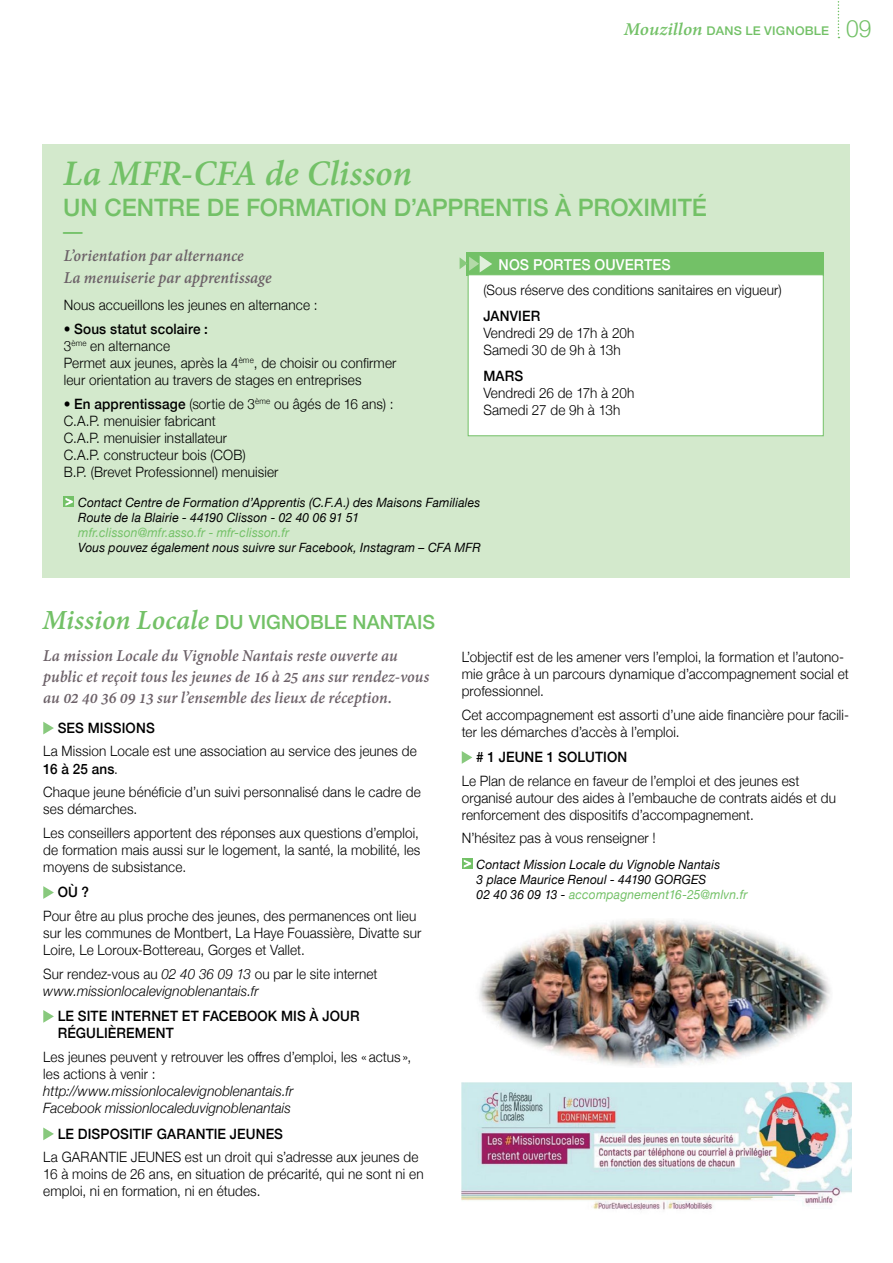
<style>
.page{position:relative;width:893px;height:1263px;background:#fff}
.page>*{position:absolute;margin:0;border:0;box-sizing:border-box;transform-origin:0 0}
.t1{font:italic 700 39px "Adobe Devanagari";letter-spacing:-.005em;color:#73c167}
.t2{font:italic 700 39px "Helvetica Neue";color:#73c167}
.t3{font:500 24px "Helvetica Neue";letter-spacing:-.005em;color:#73c167}
.t4{font:500 19.5px "Helvetica Neue";color:#73c167}
.t5{font:italic 700 18px/21px "Adobe Devanagari";color:#6c6168;scale:.95 1}
.t6{font:500 15px "Helvetica Neue";color:#fff;scale:.95 1}
.t7{font:300 14.25px/17.1px "Helvetica Neue";letter-spacing:.01em;color:#000;scale:.95 1}
.t8{font:italic 300 14.25px/17.1px "Helvetica Neue";letter-spacing:.01em;color:#000;scale:.95 1}
.t9{font:500 14.25px/17.1px "Helvetica Neue";letter-spacing:.01em;color:#000;scale:.95 1}
.t10{font:italic 12.75px/15px "Helvetica Neue";letter-spacing:.015em;color:#000;scale:.95 1}
.t11{font:italic 12.75px "Helvetica Neue";letter-spacing:.015em;color:#73c167;scale:.95 1}
.t12{font:500 12px "Helvetica Neue";letter-spacing:.02em;color:#73c167;scale:1.05 1}
.s1{font-family:"Adobe Devanagari";font-weight:700;font-style:italic;font-size:19.5px}
.s2{font-weight:300;font-size:24px}
.s3{font-weight:500}
.s4{font-family:"Adobe Devanagari";font-weight:700;font-style:italic;font-size:30px}
.s5{font-style:normal}
.s6{color:#73c167}
</style>
<div class="page">
<svg style="left:838px;top:1px;width:1px;height:37px"></svg>
<div style="left:43px;top:145px;width:807px;height:433px;background:#d3e9cc"></div>
<svg style="left:43px;top:722px;width:11px;height:12px"></svg>
<svg style="left:43px;top:886px;width:11px;height:13px"></svg>
<svg style="left:43px;top:1010px;width:11px;height:13px"></svg>
<svg style="left:43px;top:1127px;width:11px;height:13px"></svg>
<svg style="left:462px;top:751px;width:10px;height:13px"></svg>
<div style="left:462px;top:858px;width:11px;height:11px;background:#73c167"></div>
<svg style="left:463px;top:859px;width:8px;height:9px"></svg>
<img style="left:479px;top:919px;width:352px;height:147px">
<img style="left:462px;top:1082px;width:389px;height:128px">
<div style="left:467px;top:252px;width:357px;height:24px;background:#73c167"></div>
<div style="left:468px;top:274px;width:356px;height:162px;background:#fff;border:1px solid #73c167"></div>
<svg style="left:460px;top:255px;width:32px;height:17px"></svg>
<div style="left:63px;top:496px;width:11px;height:11px;background:#73c167"></div>
<svg style="left:65px;top:498px;width:8px;height:8px"></svg>
<p class="t12" style="left:624px;top:21px;width:238px"><span class="s1">Mouzillon</span> DANS LE VIGNOBLE <span class="s2">09</span></p>
<h1 class="t1" style="left:63px;top:151px;width:351px">La MFR-CFA de Clisson</h1>
<h2 class="t3" style="left:63px;top:188px;width:370px">UN CENTRE DE FORMATION D’APP</h2>
<h2 class="t3" style="left:463px;top:188px;width:245px">RENTIS À PROXIMITÉ</h2>
<h1 class="t2" style="left:63px;top:185px;width:21px">_</h1>
<p class="t5" style="left:64px;top:248px;width:220px">L’orientation par alternance<br>La menuiserie par apprentissage</p>
<p class="t7" style="left:64px;top:296px;width:269px">Nous accueillons les jeunes en alternance :</p>
<p class="t7" style="left:64px;top:319px;width:352px">• <span class="s3">SOUS STATUT SCOLAIRE :<br></span>3<sup>ème</sup> en alternance<br>Permet aux jeunes, après la 4<sup>ème</sup>, de choisir ou confirmer leur orientation au travers de stages en entreprises</p>
<p class="t7" style="left:64px;top:394px;width:349px">• <span class="s3">EN APPRENTISSAGE</span> (sortie de 3<sup>ème</sup> ou âgés de 16 ans) :<br>C.A.P. menuisier fabricant<br>C.A.P. menuisier installateur<br>C.A.P. constructeur bois (COB)<br>B.P. (Brevet Professionnel) menuisier</p>
<p class="t6" style="left:499px;top:252px;width:58px">NOS PORTE</p>
<p class="t6" style="left:581px;top:252px;width:47px">S OUVERTE</p>
<p class="t6" style="left:662px;top:252px;width:11px">S</p>
<p class="t7" style="left:483px;top:280px;width:316px">(Sous réserve des conditions sanitaires en vigueur)</p>
<p class="t9" style="left:483px;top:306px;width:61px">JANVIER</p>
<p class="t7" style="left:483px;top:323px;width:161px">Vendredi 29 de 17h à 20h<br>Samedi 30 de 9h à 13h</p>
<p class="t9" style="left:483px;top:366px;width:42px">MARS</p>
<p class="t7" style="left:483px;top:383px;width:161px">Vendredi 26 de 17h à 20h<br>Samedi 27 de 9h à 13h</p>
<p class="t10" style="left:78px;top:496px;width:425px">Contact Centre de Formation d’Apprentis (C.F.A.) des Maisons Familiales<br>Route de la Blairie - 44190 Clisson - 02 40 06 91 51</p>
<p class="t11" style="left:78px;top:523px;width:223px">mfr.clisson@mfr.asso.fr - mfr-clisson.fr</p>
<p class="t10" style="left:78px;top:541px;width:425px">Vous pouvez également nous suivre sur Facebook, Instagram – CFA MFR</p>
<h3 class="t4" style="left:43px;top:606px;width:391px"><span class="s4">Mission Locale</span> DU VIGNOBLE NANTAIS</h3>
<p class="t5" style="left:43px;top:647px;width:408px">La mission Locale du Vignoble Nantais reste ouverte au public et reçoit tous les jeunes de 16 à 25 ans sur rendez-vous au 02 40 36 09 13 sur l’ensemble des lieux de réception.</p>
<p class="t9" style="left:58px;top:718px;width:102px">SES MISSIONS</p>
<p class="t7" style="left:43px;top:742px;width:395px">La Mission Locale est une association au service des jeunes de<br><span class="s3">16 À 25 ANS</span>.</p>
<p class="t7" style="left:43px;top:782px;width:399px">Chaque jeune bénéficie d’un suivi personnalisé dans le cadre de ses démarches.</p>
<p class="t7" style="left:43px;top:823px;width:398px;text-align:justify">Les conseillers apportent des réponses aux questions d’emploi, de formation mais aussi sur le logement, la santé, la mobilité, les moyens de subsistance.</p>
<p class="t9" style="left:58px;top:883px;width:35px">O Ù ?</p>
<p class="t7" style="left:43px;top:906px;width:399px">Pour être au plus proche des jeunes, des permanences ont lieu sur les communes de Montbert, La Haye Fouassière, Divatte sur<br>Loire, Le Loroux-Bottereau, Gorges et Vallet.</p>
<p class="t8" style="left:43px;top:964px;width:353px"><span class="s5">Sur rendez-vous au</span> 02 40 36 09 13 <span class="s5">ou par le site internet </span>www.missionlocalevignoblenantais.fr</p>
<p class="t9" style="left:58px;top:1006px;width:319px">LE SITE INTERNET ET FACEBOOK MIS À JOUR<br>RÉGULIÈREMENT</p>
<p class="t7" style="left:43px;top:1047px;width:389px">Les jeunes peuvent y retrouver les offres d’emploi, les «actus », les actions à venir :</p>
<p class="t8" style="left:43px;top:1081px;width:265px">http://www.missionlocalevignoblenantais.fr<br>Facebook missionlocaleduvignoblenantais</p>
<p class="t9" style="left:58px;top:1124px;width:237px">LE DISPOSITIF GARANTIE JEUNES</p>
<p class="t7" style="left:43px;top:1147px;width:67px">La GARANTIE</p>
<p class="t7" style="left:131px;top:1147px;width:18px">JEUNES</p>
<p class="t7" style="left:43px;top:1147px;width:402px;text-indent:142px">est un droit qui s’adresse aux jeunes de<br>16 à moins de 26 ans, en situation de précarité, qui ne sont ni en emploi, ni en formation, ni en études.</p>
<p class="t7" style="left:462px;top:647px;width:409px">L’objectif est de les amener vers l’emploi, la formation et l’autono&shy;mie grâce à un parcours dynamique d’accompagnement social et professionnel.</p>
<p class="t7" style="left:462px;top:705px;width:409px">Cet accompagnement est assorti d’une aide financière pour facili&shy;ter les démarches d’accès à l’emploi.</p>
<p class="t9" style="left:476px;top:747px;width:161px"># 1 JEUNE 1 SOLUTION</p>
<p class="t7" style="left:462px;top:771px;width:396px">Le Plan de relance en faveur de l’emploi et des jeunes est organisé autour des aides à l’embauche de contrats aidés et du renforcement des dispositifs d’accompagnement.</p>
<p class="t7" style="left:462px;top:829px;width:206px">N’hésitez pas à vous renseigner !</p>
<p class="t10" style="left:477px;top:858px;width:287px">Contact Mission Locale du Vignoble Nantais<br>3 place Maurice Renoul - 44190 GORGES<br>02 40 36 09 13 - <span class="s6">accompagnement16-25@mlvn.fr</span></p>
</div>
